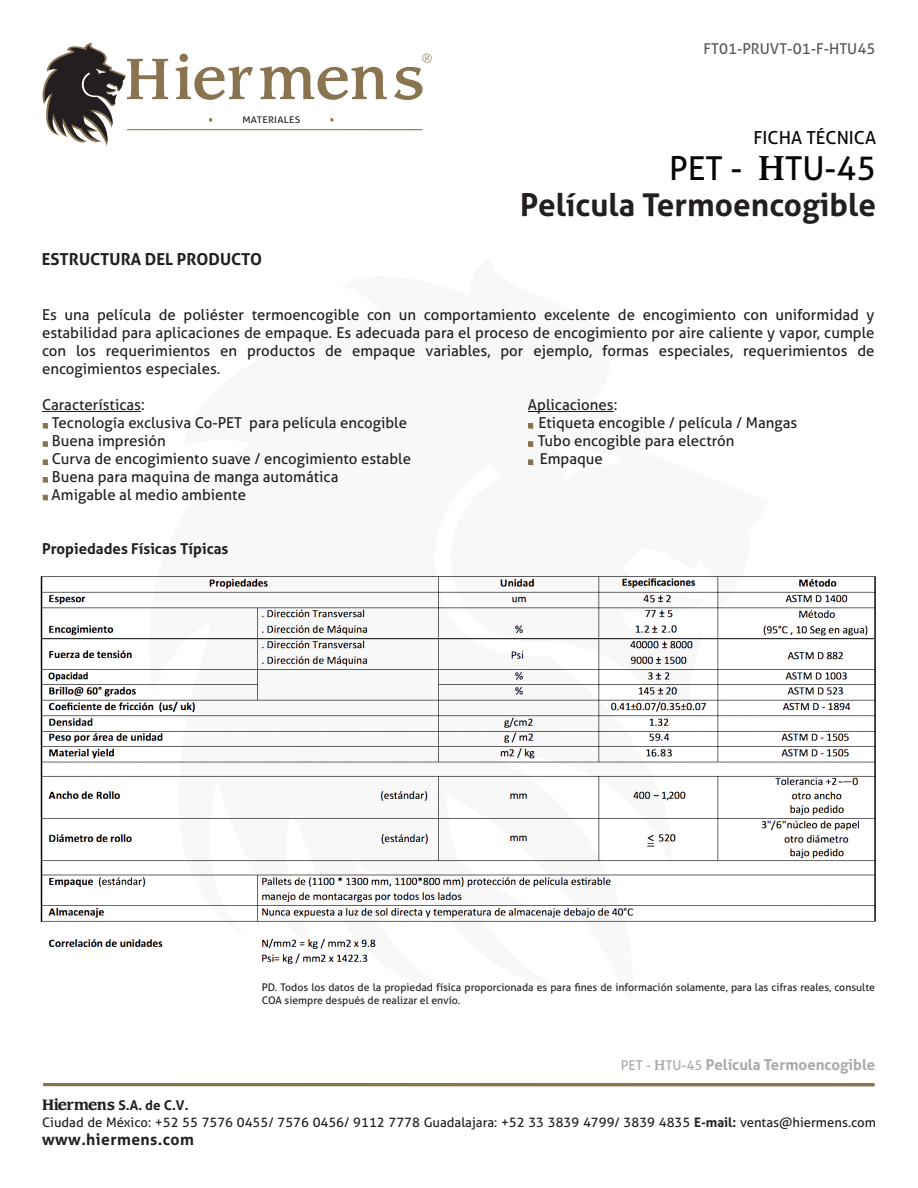
<style>
.page{position:relative;width:918px;height:1188px;background:#fff}
.page>*{position:absolute;margin:0;border:0;box-sizing:border-box;transform-origin:0 0}
.t1{font:33px "Aller";color:#040504}
.t2{font:700 31.5px "Aller";color:#231f20}
.t3{font:18px "Aller";color:#040504}
.t4{font:700 16.5px "Aller";color:#231f20}
.t5{font:700 15.75px "Aller";letter-spacing:.025em;color:#231f20}
.t6{font:15px/18px "Aller";color:#231f20;text-align:justify}
.t7{font:700 15px "Aller";color:#a8a9ad}
.t8{font:700 15px "Aller";color:#231f20}
.t9{font:15px "Aller";color:#57585a}
.t10{font:700 13.5px "Aller";color:#231f20}
.t11{font:13.2px "Aller";color:#231f20}
.t12{font:10.5px/12.6px "Aller";color:#231f20}
.t13{font:9.15px "Aller";letter-spacing:.025em;color:#231f20;scale:1.1 1}
.s1{font-family:"Sling";font-size:36px}
.s2{font-weight:400;font-size:13.5px}
.s3{font-family:"Sling";font-weight:400}
.s4{font-family:"Sling";font-size:15.75px}
.s5{font-weight:700}
</style>
<div class="page">
<hr style="left:42px;top:411px;width:99px;height:1px;background:#231f20">
<svg style="left:43px;top:423px;width:5px;height:6px"></svg>
<svg style="left:43px;top:441px;width:5px;height:6px"></svg>
<svg style="left:43px;top:459px;width:5px;height:6px"></svg>
<svg style="left:43px;top:477px;width:5px;height:6px"></svg>
<svg style="left:43px;top:495px;width:5px;height:6px"></svg>
<img style="left:40px;top:576px;width:837px;height:371px">
<svg style="left:149px;top:411px;width:620px;height:553px"></svg>
<hr style="left:43px;top:1083px;width:832px;height:3px;background:#89744f">
<svg style="left:42px;top:43px;width:390px;height:103px"></svg>
<p class="t13" style="left:243px;top:115px;width:54px">MATERIALES</p>
<p class="t4" style="left:42px;top:249px;width:222px">ESTRUCTURA DEL PRODUCTO</p>
<p class="t9" style="left:704px;top:39px;width:173px">FT01-PRUVT-01-F-HTU45</p>
<p class="t3" style="left:754px;top:126px;width:124px">FICHA TÉCNICA</p>
<h1 class="t1" style="left:669px;top:148px;width:209px">PET - <span class="s1">H</span>TU-45</h1>
<h2 class="t2" style="left:520px;top:185px;width:358px">Película Termoencogible</h2>
<p class="t6" style="left:42px;top:306px;width:834px">Es una película de poliéster termoencogible con un comportamiento excelente de encogimiento con uniformidad y estabilidad para aplicaciones de empaque. Es adecuada para el proceso de encogimiento por aire caliente y vapor, cumple con los requerimientos en productos de empaque variables, por ejemplo, formas especiales, requerimientos de encogimientos especiales.</p>
<p class="t6" style="left:42px;top:396px;width:104px">Características:</p>
<p class="t6" style="left:528px;top:396px;width:91px">Aplicaciones:</p>
<p class="t6" style="left:52px;top:414px;width:357px">Tecnología exclusiva Co-PET para película encogible</p>
<p class="t6" style="left:538px;top:414px;width:260px">Etiqueta encogible / película / Mangas</p>
<p class="t6" style="left:52px;top:432px;width:116px">Buena impresión</p>
<p class="t6" style="left:538px;top:432px;width:198px">Tubo encogible para electrón</p>
<p class="t6" style="left:52px;top:450px;width:361px">Curva de encogimiento suave / encogimiento estable</p>
<p class="t6" style="left:540px;top:450px;width:65px">Empaque</p>
<p class="t6" style="left:52px;top:468px;width:288px">Buena para maquina de manga automática<br>Amigable al medio ambiente</p>
<p class="t8" style="left:42px;top:540px;width:188px">Propiedades Físicas Típicas</p>
<p class="t12" style="left:262px;top:981px;width:615px">PD. Todos los datos de la propiedad física proporcionada es para fines de información solamente, para las cifras reales, consulte<br>COA siempre después de realizar el envío.</p>
<p class="t7" style="left:621px;top:1056px;width:256px"><span class="s2">PET -</span> <span class="s3">H</span><span class="s2">TU-45</span> Película Termoencogible</p>
<p class="t10" style="left:42px;top:1097px;width:148px"><span class="s4">Hiermens</span> S.A. de C.V.</p>
<p class="t11" style="left:42px;top:1114px;width:835px">Ciudad de México: +52 55 7576 0455/ 7576 0456/ 9112 7778 Guadalajara: +52 33 3839 4799/ 3839 4835 <span class="s5">E-mail:</span> ventas@hiermens.com</p>
<p class="t5" style="left:42px;top:1129px;width:153px">www.hiermens.com</p>
</div>
